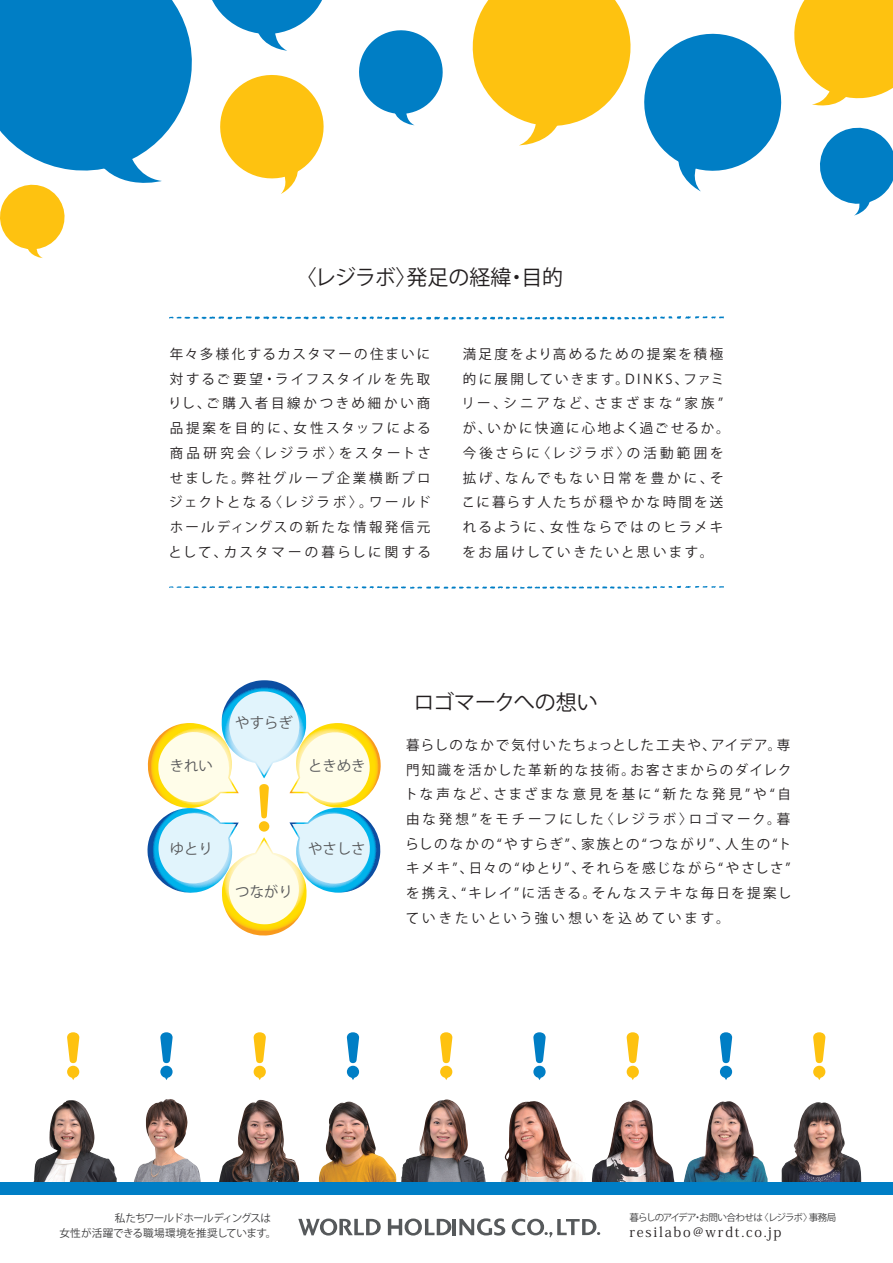
<style>
.page{position:relative;width:893px;height:1263px;background:#fff}
.page>*{position:absolute;margin:0;border:0;box-sizing:border-box;transform-origin:0 0}
.t1{font:21px "Koz Go Pr 6 N Regular 90 msp RKSJ H";letter-spacing:-.005em;color:#231f20}
.t2{font:14.4px "Koz Go Pr 6 N Regular 90 msp RKSJ H";color:#57585a}
.t3{font:13.8px "Koz Min Pro Regular 90 msp RKSJ H";letter-spacing:.13em;color:#231f20}
.t4{font:13.5px/24.8px "Koz Go Pr 6 N Regular 90 msp RKSJ H";letter-spacing:.175em;color:#231f20;text-align:justify}
.t5{font:10.65px/14.9px "Koz Go Pr 6 N Regular 90 msp RKSJ H";letter-spacing:-.05em;color:#3e3e3f}
.t6{font:9.6px "Koz Go Pr 6 N Regular 90 msp RKSJ H";letter-spacing:-.08em;color:#3e3e3f}
</style>
<div class="page">
<img style="left:33px;top:1100px;width:84px;height:82px">
<svg style="left:160px;top:1032px;width:13px;height:31px"></svg>
<div style="left:160px;top:1066px;width:13px;height:12px;background:#007ec5;border-radius:50%"></div>
<svg style="left:347px;top:1032px;width:12px;height:31px"></svg>
<div style="left:347px;top:1066px;width:12px;height:12px;background:#007ec5;border-radius:50%"></div>
<svg style="left:533px;top:1032px;width:13px;height:31px"></svg>
<div style="left:533px;top:1066px;width:13px;height:12px;background:#007ec5;border-radius:50%"></div>
<svg style="left:720px;top:1032px;width:12px;height:31px"></svg>
<div style="left:720px;top:1066px;width:12px;height:12px;background:#007ec5;border-radius:50%"></div>
<svg style="left:67px;top:1032px;width:13px;height:31px"></svg>
<div style="left:67px;top:1066px;width:12px;height:12px;background:#fec210;border-radius:50%"></div>
<svg style="left:253px;top:1032px;width:13px;height:31px"></svg>
<div style="left:254px;top:1066px;width:12px;height:12px;background:#fec210;border-radius:50%"></div>
<svg style="left:440px;top:1032px;width:13px;height:31px"></svg>
<div style="left:440px;top:1066px;width:12px;height:12px;background:#fec210;border-radius:50%"></div>
<svg style="left:626px;top:1032px;width:13px;height:31px"></svg>
<div style="left:627px;top:1066px;width:12px;height:12px;background:#fec210;border-radius:50%"></div>
<svg style="left:813px;top:1032px;width:13px;height:31px"></svg>
<div style="left:813px;top:1066px;width:12px;height:12px;background:#fec210;border-radius:50%"></div>
<img style="left:592px;top:1100px;width:82px;height:82px">
<img style="left:501px;top:1101px;width:82px;height:81px">
<img style="left:684px;top:1101px;width:84px;height:81px">
<img style="left:319px;top:1101px;width:77px;height:81px">
<img style="left:134px;top:1099px;width:67px;height:83px">
<img style="left:219px;top:1100px;width:80px;height:82px">
<img style="left:401px;top:1099px;width:85px;height:83px">
<img style="left:781px;top:1102px;width:80px;height:80px">
<img style="left:170px;top:316px;width:553px;height:3px">
<img style="left:170px;top:585px;width:553px;height:4px">
<svg style="left:359px;top:30px;width:84px;height:95px"></svg>
<svg style="left:0;top:0;width:324px;height:258px"></svg>
<svg style="left:472px;top:0;width:421px;height:216px"></svg>
<div style="left:0;top:1182px;width:893px;height:13px;background:#007ec5"></div>
<svg style="left:298px;top:1218px;width:83px;height:17px"></svg>
<svg style="left:388px;top:1218px;width:63px;height:17px"></svg>
<hr style="left:453px;top:1219px;width:3px;height:16px;background:#56595b">
<svg style="left:459px;top:1218px;width:46px;height:17px"></svg>
<svg style="left:512px;top:1219px;width:88px;height:18px"></svg>
<svg style="left:147px;top:680px;width:234px;height:256px"></svg>
<h1 class="t1" style="left:296px;top:269px;width:269px">〈レジラボ〉発足の経緯・目的</h1>
<p class="t4" style="left:168px;top:343px;width:264px">年々多様化するカスタマーの住まいに対するご要望・ライフスタイルを先取りし、ご購入者目線かつきめ細かい商品提案を目的に、女性スタッフによる商品研究会〈レジラボ〉をスタートさせました。弊社グループ企業横断プロジェクトとなる〈レジラボ〉。ワールドホールディングスの新たな情報発信元として、カスタマーの暮らしに関する</p>
<p class="t4" style="left:461px;top:343px;width:270px;text-align:left">満足度をより高めるための提案を積極的に展開していきます。DINKS、ファミリー、シニアなど、さまざまな“家族”が、いかに快適に心地よく過ごせるか。今後さらに〈レジラボ〉の活動範囲を拡げ、なんでもない日常を豊かに、そこに暮らす人たちが穏やかな時間を送れるように、女性ならではのヒラメキをお届けしていきたいと思います。</p>
<p class="t2" style="left:235px;top:717px;width:59px">やすらぎ</p>
<p class="t2" style="left:170px;top:761px;width:45px">きれい</p>
<p class="t2" style="left:308px;top:761px;width:59px">ときめき</p>
<p class="t2" style="left:170px;top:843px;width:45px">ゆとり</p>
<p class="t2" style="left:308px;top:843px;width:59px">やさしさ</p>
<p class="t2" style="left:235px;top:886px;width:59px">つながり</p>
<h1 class="t1" style="left:413px;top:694px;width:186px">ロゴマークへの想い</h1>
<p class="t4" style="left:404px;top:734px;width:389px">暮らしのなかで気付いたちょっとした工夫や、アイデア。専門知識を活かした革新的な技術。お客さまからのダイレクトな声など、さまざまな意見を基に“新たな発見”や“自由な発想”をモチーフにした〈レジラボ〉ロゴマーク。暮らしのなかの“やすらぎ”、家族との“つながり”、人生の“トキメキ”、日々の“ゆとり”、それらを感じながら“やさしさ”を携え、“キレイ”に活きる。そんなステキな毎日を提案していきたいという強い想いを込めています。　　　　</p>
<p class="t5" style="left:59px;top:1212px;width:219px;text-indent:55px">私たちワールドホールディングスは女性が活躍できる職場環境を推奨しています。</p>
<p class="t6" style="left:629px;top:1214px;width:209px">暮らしのアイデア・お問い合わせは〈レジラボ〉事務局</p>
<p class="t3" style="left:629px;top:1226px;width:154px">resilabo@wrdt.co.jp</p>
</div>
